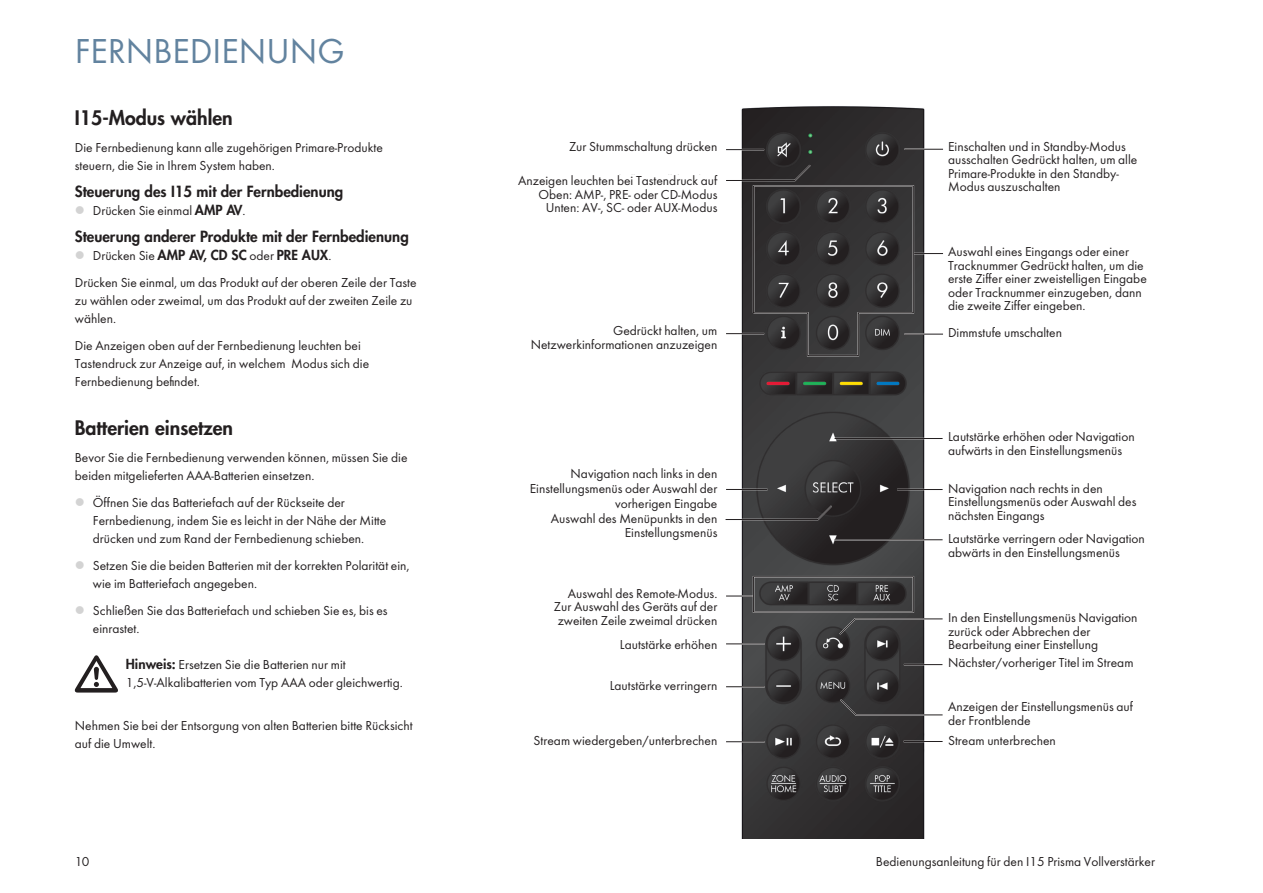
<style>
.page{position:relative;width:1263px;height:893px;background:#fff}
.page>*{position:absolute;margin:0;border:0;box-sizing:border-box;transform-origin:0 0}
.Heading_1{font:36px "Futura";color:#62839f}
.Heading_2_Anywhere{font:800 19.5px "Futura";color:#231f20}
.Heading_2{font:800 19.5px "Futura";color:#231f20}
.Heading_3{font:800 15px "Futura";color:#231f20}
.para{font:13.5px/13.5px "Futura";color:#231f20}
.t1{font:800 13.5px "Futura";color:#231f20}
.t2{font:300 12px/13.5px "Gill Sans";color:#231f20}
.s1{color:#d3d3d3}
.s2{font-weight:800}
.s3{font-weight:400}
</style>
<div class="page">
<img style="left:726px;top:106px;width:217px;height:733px">
<hr style="left:726px;top:149px;width:38px;height:1px;background:#231f20">
<hr style="left:904px;top:148px;width:39px;height:2px;background:#fff">
<hr style="left:904px;top:149px;width:39px;height:1px;background:#231f20">
<hr style="left:904px;top:333px;width:39px;height:2px;background:#fff">
<hr style="left:904px;top:334px;width:39px;height:1px;background:#231f20">
<hr style="left:897px;top:489px;width:45px;height:1px;background:#231f20">
<hr style="left:834px;top:438px;width:108px;height:1px;background:#231f20">
<hr style="left:834px;top:539px;width:108px;height:1px;background:#231f20">
<svg style="left:725px;top:504px;width:109px;height:17px;background:#565556"></svg>
<hr style="left:726px;top:489px;width:41px;height:1px;background:#231f20">
<hr style="left:726px;top:686px;width:39px;height:1px;background:#231f20">
<hr style="left:904px;top:664px;width:38px;height:1px;background:#231f20">
<svg style="left:838px;top:698px;width:105px;height:18px"></svg>
<svg style="left:838px;top:617px;width:105px;height:19px"></svg>
<hr style="left:726px;top:741px;width:39px;height:1px;background:#231f20">
<hr style="left:726px;top:643px;width:39px;height:2px;background:#fff">
<hr style="left:726px;top:643px;width:39px;height:1px;background:#231f20">
<hr style="left:726px;top:595px;width:27px;height:2px;background:#fff">
<svg style="left:726px;top:596px;width:27px;height:1px"></svg>
<hr style="left:913px;top:253px;width:30px;height:1px;background:#231f20">
<svg style="left:726px;top:163px;width:189px;height:194px;background:#494748"></svg>
<div style="left:753px;top:576px;width:161px;height:36px;border:1px solid #231f20"></div>
<hr style="left:903px;top:741px;width:39px;height:1px;background:#231f20">
<svg style="left:75px;top:655px;width:43px;height:38px"></svg>
<p class="Heading_1" style="left:75px;top:29px;width:271px">FERNBEDIENUNG</p>
<p class="Heading_2" style="left:75px;top:104px;width:159px">I15-Modus wählen</p>
<p class="para" style="left:75px;top:138px;width:309px;line-height:18px">Die Fernbedienung kann alle zugehörigen Primare-Produkte steuern, die Sie in Ihrem System haben.</p>
<p class="Heading_3" style="left:75px;top:181px;width:270px">Steuerung des I15 mit der Fernbedienung</p>
<p class="para" style="left:75px;top:203px;width:172px"><span class="s1">●</span> Drücken Sie einmal <span class="s2">AMP AV</span>.</p>
<p class="Heading_3" style="left:75px;top:226px;width:335px">Steuerung anderer Produkte mit der Fernbedienung</p>
<p class="t1" style="left:75px;top:246px;width:258px"><span class="s1">●</span> <span class="s3">Drücken Sie</span> AMP AV, CD SC <span class="s3">oder</span> PRE AUX<span class="s3">.</span></p>
<p class="para" style="left:75px;top:273px;width:343px;line-height:18px">Drücken Sie einmal, um das Produkt auf der oberen Zeile der Taste zu wählen oder zweimal, um das Produkt auf der zweiten Zeile zu wählen.</p>
<p class="para" style="left:75px;top:336px;width:296px;line-height:18px">Die Anzeigen oben auf der Fernbedienung leuchten bei<br>Tastendruck zur Anzeige auf, in welchem Modus sich die<br>Fernbedienung befindet.</p>
<p class="Heading_2_Anywhere" style="left:75px;top:415px;width:160px">Batterien einsetzen</p>
<p class="para" style="left:75px;top:448px;width:334px;line-height:18px">Bevor Sie die Fernbedienung verwenden können, müssen Sie die beiden mitgelieferten AAA-Batterien einsetzen.</p>
<p class="para" style="left:93px;top:493px;width:295px;line-height:18px;text-indent:-18px"><span class="s1">●</span> Öffnen Sie das Batteriefach auf der Rückseite der<br>Fernbedienung, indem Sie es leicht in der Nähe der Mitte drücken und zum Rand der Fernbedienung schieben.</p>
<p class="para" style="left:93px;top:556px;width:318px;line-height:18px;text-indent:-18px"><span class="s1">●</span> Setzen Sie die beiden Batterien mit der korrekten Polarität ein, wie im Batteriefach angegeben.</p>
<p class="para" style="left:93px;top:601px;width:296px;line-height:18px;text-indent:-18px"><span class="s1">●</span> Schließen Sie das Batteriefach und schieben Sie es, bis es einrastet.</p>
<p class="para" style="left:126px;top:656px;width:278px;line-height:18px"><span class="s2">Hinweis:</span> Ersetzen Sie die Batterien nur mit<br>1,5-V-Alkalibatterien vom Typ AAA oder gleichwertig.</p>
<p class="para" style="left:75px;top:716px;width:339px;line-height:18px">Nehmen Sie bei der Entsorgung von alten Batterien bitte Rücksicht auf die Umwelt.</p>
<p class="para" style="left:569px;top:140px;width:150px">Zur Stummschaltung drücken</p>
<p class="para" style="left:948px;top:140px;width:191px">Einschalten und in Standby-Modus ausschalten Gedrückt halten, um alle<br>Primare-Produkte in den Standby-<br>Modus auszuschalten</p>
<p class="t2" style="left:646px;top:141px;width:71px">Press briefly to</p>
<p class="t2" style="left:951px;top:142px;width:152px">Switch between on and standby<br>Press and hold to switch all<br>Primare products to standby</p>
<p class="t2" style="left:584px;top:173px;width:134px;text-align:right">Indicators light when pressing a button<br>Top: AMP, PRE, or CD mode</p>
<p class="para" style="left:518px;top:174px;width:201px">Anzeigen leuchten bei Tastendruck auf</p>
<p class="para" style="left:538px;top:187px;width:180px">Oben: AMP-, PRE- oder CD-Modus</p>
<p class="para" style="left:546px;top:201px;width:173px">Unten: AV-, SC- oder AUX-Modus</p>
<p class="para" style="left:531px;top:324px;width:188px;text-align:right">Gedrückt halten, um<br>Netzwerkinformationen anzuzeigen</p>
<p class="t2" style="left:627px;top:325px;width:90px;text-align:center">Press and hold to show network info</p>
<p class="para" style="left:530px;top:466px;width:189px;line-height:15px;text-align:right">Navigation nach links in den<br>Einstellungsmenüs oder Auswahl der vorherigen Eingabe</p>
<p class="para" style="left:551px;top:512px;width:168px;text-align:right">Auswahl des Menüpunkts in den<br>Einstellungsmenüs</p>
<p class="t2" style="left:559px;top:481px;width:158px;text-align:right">Navigate left in settings menus or select previous input</p>
<p class="t2" style="left:580px;top:512px;width:138px">Select item in settings menus</p>
<p class="para" style="left:568px;top:587px;width:151px">Auswahl des Remote-Modus.</p>
<p class="para" style="left:554px;top:600px;width:165px">Zur Auswahl des Geräts auf der zweiten Zeile zweimal drücken</p>
<p class="para" style="left:620px;top:638px;width:99px">Lautstärke erhöhen</p>
<p class="para" style="left:610px;top:679px;width:109px">Lautstärke verringern</p>
<p class="t2" style="left:614px;top:588px;width:104px;text-align:center">Select remote mode.<br>Press twice to select device on second line</p>
<p class="t2" style="left:621px;top:636px;width:96px">Increase the volume</p>
<p class="t2" style="left:615px;top:679px;width:103px">Decrease the volume</p>
<p class="para" style="left:534px;top:734px;width:185px">Stream wiedergeben/unterbrechen</p>
<p class="t2" style="left:632px;top:734px;width:86px">Play/pause stream</p>
<p class="para" style="left:948px;top:245px;width:200px">Auswahl eines Eingangs oder einer Tracknummer Gedrückt halten, um die erste Ziffer einer zweistelligen Eingabe oder Tracknummer einzugeben, dann die zweite Ziffer eingeben.</p>
<p class="para" style="left:948px;top:326px;width:115px">Dimmstufe umschalten</p>
<p class="t2" style="left:952px;top:247px;width:174px">Select an input or track number Press and hold to enter the first digit of a two-digit input or track number, then press the second digit</p>
<p class="t2" style="left:951px;top:327px;width:117px">Step between dim levels</p>
<p class="para" style="left:948px;top:430px;width:188px">Lautstärke erhöhen oder Navigation aufwärts in den Einstellungsmenüs</p>
<p class="para" style="left:948px;top:481px;width:190px">Navigation nach rechts in den<br>Einstellungsmenüs oder Auswahl des nächsten Eingangs</p>
<p class="para" style="left:948px;top:532px;width:198px">Lautstärke verringern oder Navigation abwärts in den Einstellungsmenüs</p>
<p class="t2" style="left:951px;top:431px;width:152px">Increase the volume,<br>or navigate up in settings menus</p>
<p class="t2" style="left:950px;top:484px;width:165px">Navigate right in settings menus or select next input</p>
<p class="t2" style="left:950px;top:532px;width:167px">Reduce the volume,<br>or navigate down in settings menus</p>
<p class="para" style="left:948px;top:611px;width:191px">In den Einstellungsmenüs Navigation zurück oder Abbrechen der<br>Bearbeitung einer Einstellung</p>
<p class="para" style="left:948px;top:656px;width:187px">Nächster/vorheriger Titel im Stream</p>
<p class="para" style="left:948px;top:700px;width:186px">Anzeigen der Einstellungsmenüs auf der Frontblende</p>
<p class="para" style="left:948px;top:734px;width:109px">Stream unterbrechen</p>
<p class="t2" style="left:951px;top:611px;width:171px">In the settings menus navigates back or cancels editing a setting</p>
<p class="t2" style="left:951px;top:657px;width:142px">Next/previous track in stream</p>
<p class="t2" style="left:951px;top:707px;width:181px">Display the front panel settings menus</p>
<p class="t2" style="left:951px;top:734px;width:64px">Pause stream</p>
<p class="para" style="left:75px;top:855px;width:16px">10</p>
<p class="para" style="left:876px;top:855px;width:281px">Bedienungsanleitung für den I15 Prisma Vollverstärker</p>
</div>
